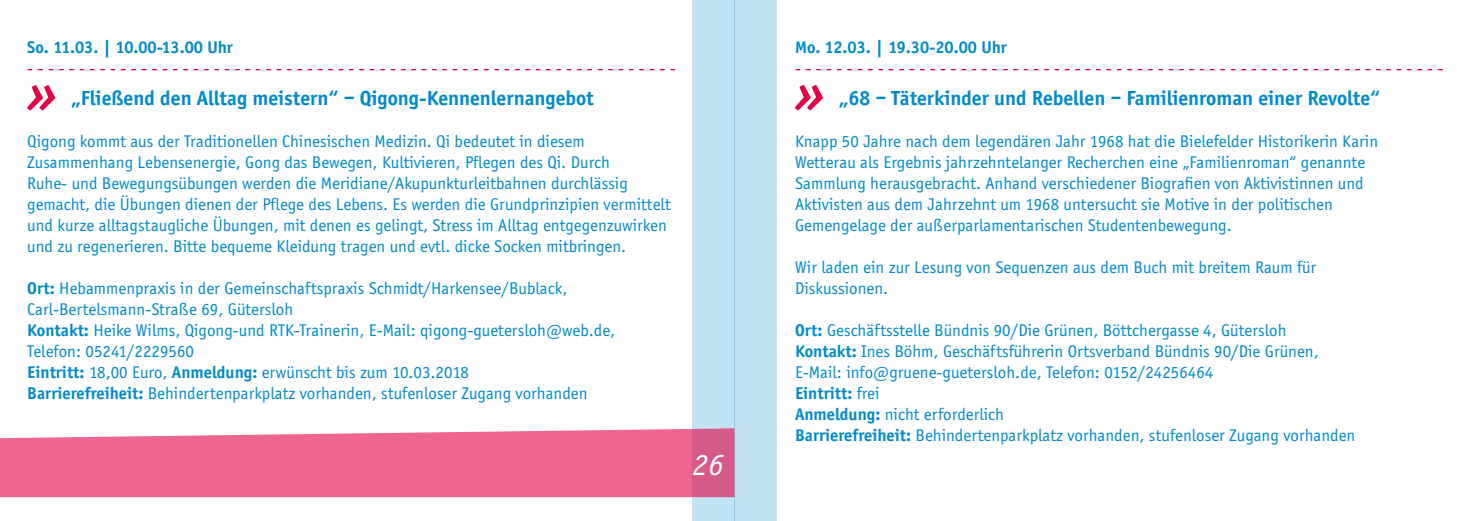
<style>
.page{position:relative;width:1469px;height:521px;background:#fff}
.page>*{position:absolute;margin:0;border:0;box-sizing:border-box;transform-origin:0 0}
.t1{font:italic 700 52.5px "Officina Serif";color:#e30045}
.t2{font:italic 31.5px "Officina Serif";color:#fff}
.t3{font:700 21px "Officina Sans";color:#008ac9}
.t4{font:17.5px/21px "Officina Sans";color:#008ac9}
.t5{font:17.5px "Officina Sans";color:#e30045}
.t6{font:700 17.5px "Officina Sans";color:#008ac9}
.s1{font-weight:700}
</style>
<div class="page">
<div style="left:692px;top:0;width:42px;height:521px;background:#c0e2f1"></div>
<div style="left:734px;top:0;width:42px;height:521px;background:#c0e2f1"></div>
<svg style="left:0;top:428px;width:734px;height:69px;fill:#ee668f"></svg>
<p class="t6" style="left:27px;top:36px;width:207px">So. 11.03. | 10.00-13.00 Uhr</p>
<p class="t5" style="left:27px;top:58px;width:650px">- - - - - - - - - - - - - - - - - - - - - - - - - - - - - - - - - - - - - - - - - - - - - - - - - - - - - - - - - - - - - - -</p>
<h1 class="t1" style="left:27px;top:62px;width:32px">»</h1>
<p class="t3" style="left:71px;top:86px;width:524px">„Fließend den Alltag meistern“ – Qigong-Kennenlernangebot</p>
<p class="t4" style="left:27px;top:131px;width:645px">Qigong kommt aus der Traditionellen Chinesischen Medizin. Qi bedeutet in diesem Zusammenhang Lebensenergie, Gong das Bewegen, Kultivieren, Pflegen des Qi. Durch<br>Ruhe- und Bewegungsübungen werden die Meridiane/Akupunkturleitbahnen durchlässig gemacht, die Übungen dienen der Pflege des Lebens. Es werden die Grundprinzipien vermittelt und kurze alltagstaugliche Übungen, mit denen es gelingt, Stress im Alltag entgegenzuwirken und zu regenerieren. Bitte bequeme Kleidung tragen und evtl. dicke Socken mitbringen.</p>
<p class="t4" style="left:27px;top:278px;width:589px"><span class="s1">Ort:</span> Hebammenpraxis in der Gemeinschaftspraxis Schmidt/Harkensee/Bublack, Carl-Bertelsmann-Straße 69, Gütersloh<br><span class="s1">Kontakt:</span> Heike Wilms, Qigong-und RTK-Trainerin, E-Mail: qigong-guetersloh@web.de, Telefon: 05241/2229560<br><span class="s1">Eintritt:</span> 18,00 Euro, <span class="s1">Anmeldung:</span> erwünscht bis zum 10.03.2018<br><span class="s1">Barrierefreiheit:</span> Behindertenparkplatz vorhanden, stufenloser Zugang vorhanden</p>
<h2 class="t2" style="left:693px;top:447px;width:32px">26</h2>
<p class="t6" style="left:795px;top:36px;width:213px">Mo. 12.03. | 19.30-20.00 Uhr</p>
<p class="t5" style="left:795px;top:58px;width:650px">- - - - - - - - - - - - - - - - - - - - - - - - - - - - - - - - - - - - - - - - - - - - - - - - - - - - - - - - - - - - - - -</p>
<h1 class="t1" style="left:795px;top:62px;width:32px">»</h1>
<p class="t3" style="left:838px;top:86px;width:543px">„68 – Täterkinder und Rebellen – Familienroman einer Revolte“</p>
<p class="t4" style="left:795px;top:131px;width:584px">Knapp 50 Jahre nach dem legendären Jahr 1968 hat die Bielefelder Historikerin Karin Wetterau als Ergebnis jahrzehntelanger Recherchen eine „Familienroman“ genannte Sammlung herausgebracht. Anhand verschiedener Biografien von Aktivistinnen und Aktivisten aus dem Jahrzehnt um 1968 untersucht sie Motive in der politischen Gemengelage der außerparlamentarischen Studentenbewegung.</p>
<p class="t4" style="left:795px;top:257px;width:523px">Wir laden ein zur Lesung von Sequenzen aus dem Buch mit breitem Raum für<br>Diskussionen.</p>
<p class="t4" style="left:795px;top:320px;width:562px"><span class="s1">Ort:</span> Geschäftsstelle Bündnis 90/Die Grünen, Böttchergasse 4, Gütersloh<br><span class="s1">Kontakt:</span> Ines Böhm, Geschäftsführerin Ortsverband Bündnis 90/Die Grünen, E-Mail: info@gruene-guetersloh.de, Telefon: 0152/24256464<br><span class="s1">Eintritt:</span> frei<br><span class="s1">Anmeldung:</span> nicht erforderlich<br><span class="s1">Barrierefreiheit:</span> Behindertenparkplatz vorhanden, stufenloser Zugang vorhanden</p>
</div>
